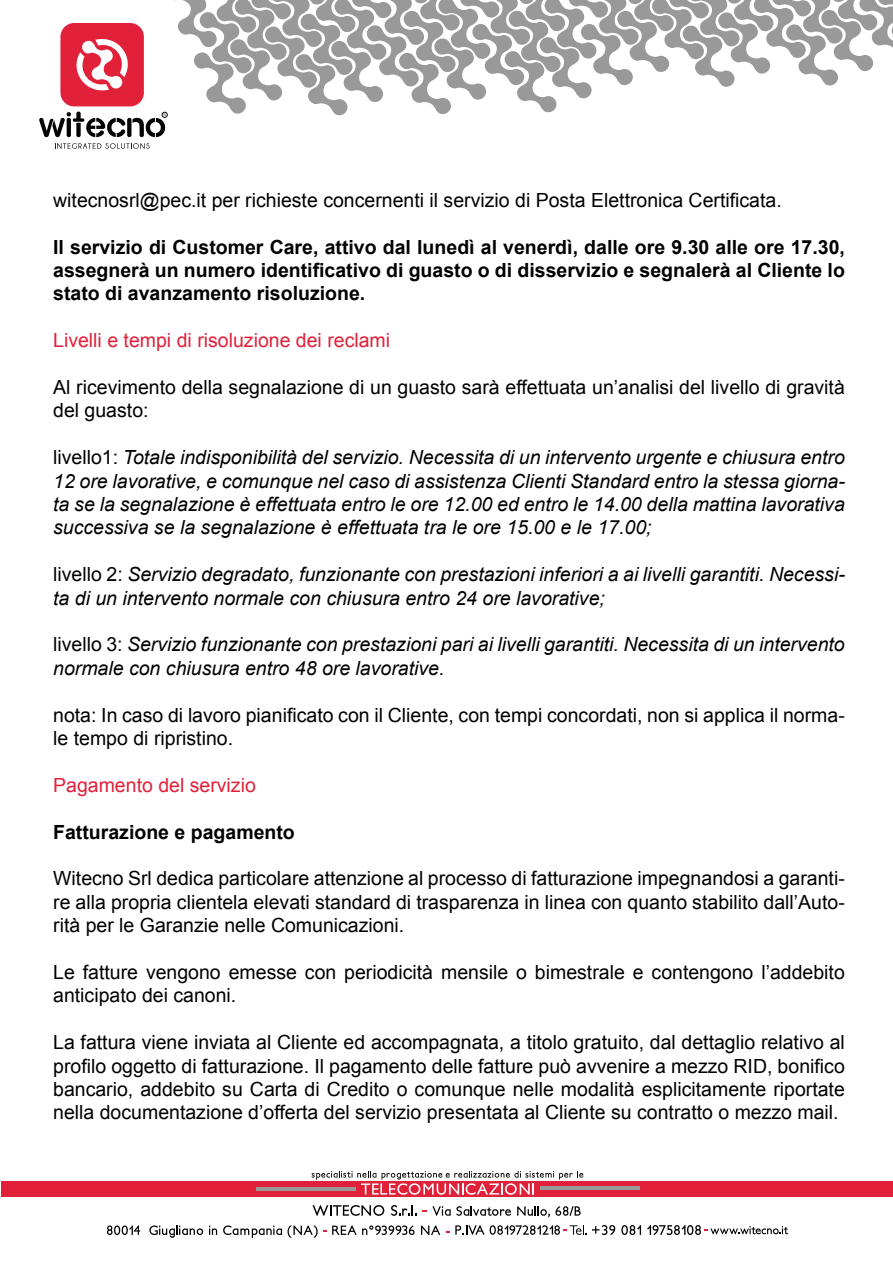
<style>
.page{position:relative;width:893px;height:1263px;background:#fff}
.page>*{position:absolute;margin:0;border:0;box-sizing:border-box;transform-origin:0 0}
.t1{font:19.5px/23.4px "Arial";color:#000}
.t2{font:italic 19.5px/23.4px "Arial";color:#000}
.t3{font:700 19.5px/23.4px "Arial";color:#000;text-align:justify}
.t4{font:19.5px "Arial";color:#e1213a}
.s1{font-style:normal}
</style>
<div class="page">
<svg style="left:592px;top:1225px;width:23px;height:10px"></svg>
<svg style="left:621px;top:1225px;width:20px;height:10px"></svg>
<svg style="left:455px;top:1225px;width:131px;height:10px"></svg>
<svg style="left:647px;top:1225px;width:141px;height:10px"></svg>
<svg style="left:107px;top:1225px;width:33px;height:10px"></svg>
<svg style="left:149px;top:1225px;width:54px;height:13px"></svg>
<svg style="left:209px;top:1225px;width:8px;height:10px"></svg>
<svg style="left:223px;top:1225px;width:103px;height:13px"></svg>
<svg style="left:332px;top:1225px;width:83px;height:10px"></svg>
<svg style="left:421px;top:1225px;width:19px;height:10px"></svg>
<div style="left:1px;top:1181px;width:891px;height:15px;background:#e1213a"></div>
<hr style="left:256px;top:1187px;width:100px;height:3px;background:#999">
<hr style="left:540px;top:1186px;width:100px;height:3px;background:#999">
<svg style="left:312px;top:1205px;width:72px;height:11px"></svg>
<svg style="left:391px;top:1205px;width:26px;height:11px"></svg>
<svg style="left:423px;top:1206px;width:88px;height:10px"></svg>
<svg style="left:517px;top:1206px;width:64px;height:11px"></svg>
<svg style="left:312px;top:1171px;width:271px;height:24px"></svg>
<svg style="left:39px;top:0;width:854px;height:137px"></svg>
<svg style="left:55px;top:143px;width:95px;height:6px"></svg>
<p class="t1" style="left:53px;top:188px;width:730px">witecnosrl@pec.it per richieste concernenti il servizio di Posta Elettronica Certificata.</p>
<p class="t3" style="left:53px;top:236px;width:793px">Il servizio di Customer Care, attivo dal lunedì al venerdì, dalle ore 9.30 alle ore 17.30, assegnerà un numero identificativo di guasto o di disservizio e segnalerà al Cliente lo stato di avanzamento risoluzione.</p>
<p class="t4" style="left:53px;top:327px;width:338px">Livelli e tempi di risoluzione dei reclami</p>
<p class="t1" style="left:53px;top:376px;width:793px">Al ricevimento della segnalazione di un guasto sarà effettuata un’analisi del livello di gravità del guasto:</p>
<p class="t2" style="left:53px;top:446px;width:793px;text-align:justify"><span class="s1">livello1:</span> Totale indisponibilità del servizio. Necessita di un intervento urgente e chiusura entro 12 ore lavorative, e comunque nel caso di assistenza Clienti Standard entro la stessa giorna&shy;ta se la segnalazione è effettuata entro le ore 12.00 ed entro le 14.00 della mattina lavorativa successiva se la segnalazione è effettuata tra le ore 15.00 e le 17.00;</p>
<p class="t2" style="left:53px;top:563px;width:793px"><span class="s1">livello 2:</span> Servizio degradato, funzionante con prestazioni inferiori a ai livelli garantiti. Necessi&shy;ta di un intervento normale con chiusura entro 24 ore lavorative;</p>
<p class="t2" style="left:53px;top:633px;width:793px"><span class="s1">livello 3:</span> Servizio funzionante con prestazioni pari ai livelli garantiti. Necessita di un intervento normale con chiusura entro 48 ore lavorative.</p>
<p class="t1" style="left:53px;top:703px;width:793px">nota: In caso di lavoro pianificato con il Cliente, con tempi concordati, non si applica il norma&shy;le tempo di ripristino.</p>
<p class="t4" style="left:53px;top:772px;width:204px">Pagamento del servizio</p>
<p class="t3" style="left:53px;top:821px;width:243px">Fatturazione e pagamento</p>
<p class="t1" style="left:53px;top:867px;width:793px;text-align:justify">Witecno Srl dedica particolare attenzione al processo di fatturazione impegnandosi a garanti&shy;re alla propria clientela elevati standard di trasparenza in linea con quanto stabilito dall’Auto&shy;rità per le Garanzie nelle Comunicazioni.</p>
<p class="t1" style="left:53px;top:961px;width:793px">Le fatture vengono emesse con periodicità mensile o bimestrale e contengono l’addebito anticipato dei canoni.</p>
<p class="t1" style="left:53px;top:1031px;width:793px;text-align:justify">La fattura viene inviata al Cliente ed accompagnata, a titolo gratuito, dal dettaglio relativo al profilo oggetto di fatturazione. Il pagamento delle fatture può avvenire a mezzo RID, bonifico bancario, addebito su Carta di Credito o comunque nelle modalità esplicitamente riportate nella documentazione d’offerta del servizio presentata al Cliente su contratto o mezzo mail.</p>
</div>
